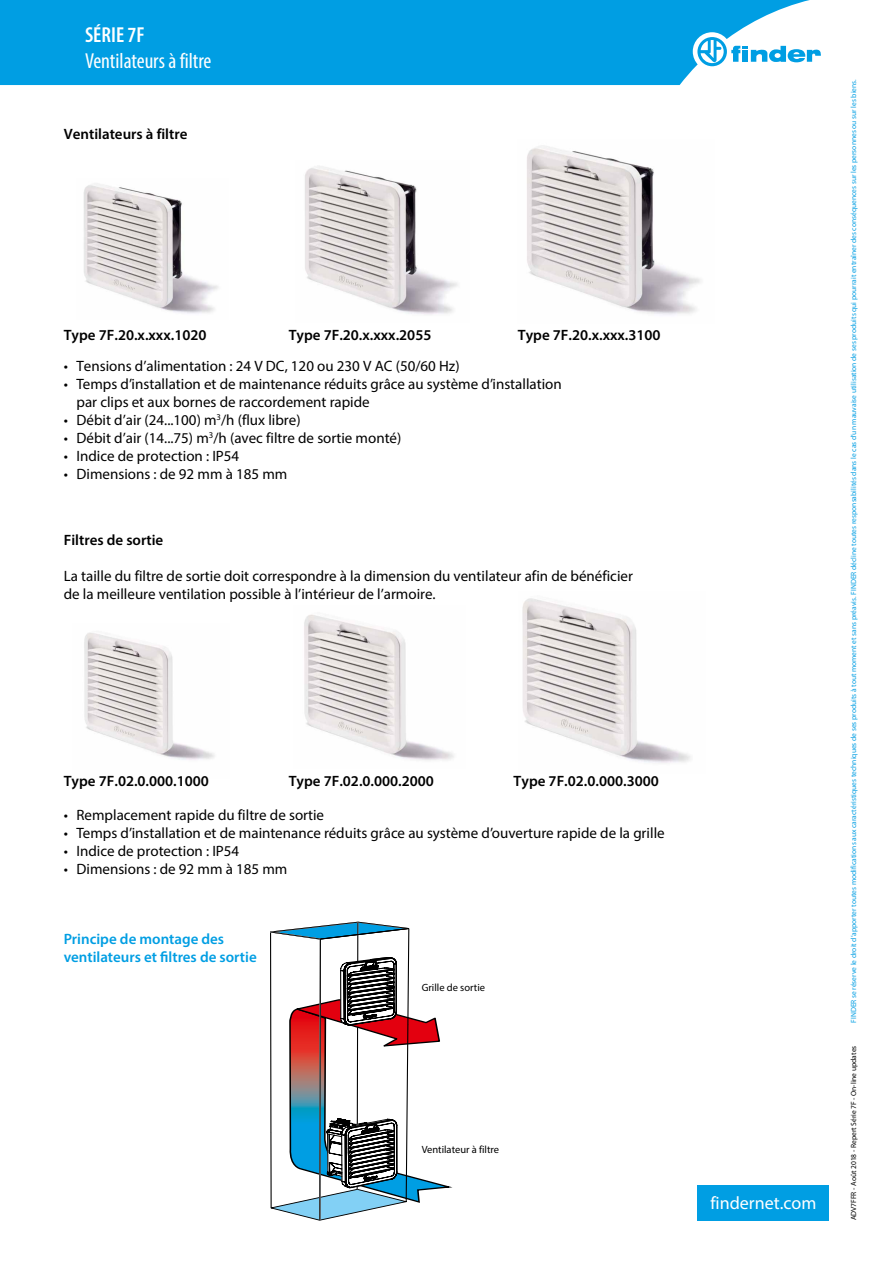
<style>
.page{position:relative;width:893px;height:1263px;background:#fff}
.page>*{position:absolute;margin:0;border:0;box-sizing:border-box;transform-origin:0 0}
.t1{font:condensed 21.75px "Myriad Pro";color:#fff}
.t2{font:600 condensed 21.75px "Myriad Pro";color:#fff}
.t3{font:18px "Myriad Pro";color:#fff}
.t4{font:15px/18px "Myriad Pro";color:#000}
.t5{font:600 15px "Myriad Pro";color:#000}
.t6{font:600 15px/18px "Myriad Pro";color:#009ee3}
.t7{font:10.5px "Myriad Pro";color:#000}
.t8{font:7.5px "Myriad Pro";color:#009ee3}
.t9{font:7.5px "Myriad Pro";color:#000}
</style>
<div class="page">
<div style="left:0;top:0;width:810px;height:85px;background:#009ee3"></div>
<div style="left:693px;top:32px;width:38px;height:39px;background:#fff;border-radius:50%"></div>
<svg style="left:697px;top:37px;width:124px;height:29px"></svg>
<div style="left:698px;top:1184px;width:131px;height:36px;background:#009ee3"></div>
<img style="left:304px;top:614px;width:150px;height:147px">
<img style="left:84px;top:632px;width:131px;height:128px">
<img style="left:522px;top:598px;width:169px;height:165px">
<img style="left:83px;top:183px;width:136px;height:131px">
<img style="left:527px;top:145px;width:174px;height:170px">
<img style="left:305px;top:166px;width:153px;height:149px">
<svg style="left:270px;top:922px;width:182px;height:299px"></svg>
<h1 class="t2" style="left:85px;top:23px;width:61px">SÉRIE 7F</h1>
<h1 class="t1" style="left:85px;top:48px;width:128px">Ventilateurs à filtre</h1>
<p class="t5" style="left:64px;top:124px;width:125px">Ventilateurs à filtre</p>
<p class="t5" style="left:64px;top:326px;width:144px">Type 7F.20.x.xxx.1020</p>
<p class="t5" style="left:518px;top:326px;width:144px">Type 7F.20.x.xxx.3100</p>
<p class="t5" style="left:289px;top:326px;width:144px">Type 7F.20.x.xxx.2055</p>
<p class="t4" style="left:64px;top:356px;width:397px">• Tensions d’alimentation : 24 V DC, 120 ou 230 V AC (50/60 Hz)</p>
<p class="t4" style="left:77px;top:374px;width:487px;text-indent:-13px">• Temps d’installation et de maintenance réduits grâce au système d’installation par clips et aux bornes de raccordement rapide</p>
<p class="t4" style="left:64px;top:410px;width:238px">• Débit d’air (24...100) m<sup>3</sup>/h (flux libre)</p>
<p class="t4" style="left:64px;top:428px;width:339px">• Débit d’air (14...75) m<sup>3</sup>/h (avec filtre de sortie monté)</p>
<p class="t4" style="left:64px;top:446px;width:177px">• Indice de protection : IP54</p>
<p class="t4" style="left:64px;top:464px;width:225px">• Dimensions : de 92 mm à 185 mm</p>
<p class="t5" style="left:64px;top:530px;width:101px">Filtres de sortie</p>
<p class="t4" style="left:64px;top:567px;width:571px">La taille du filtre de sortie doit correspondre à la dimension du ventilateur afin de bénéficier de la meilleure ventilation possible à l’intérieur de l’armoire.</p>
<p class="t5" style="left:64px;top:771px;width:147px">Type 7F.02.0.000.1000</p>
<p class="t5" style="left:289px;top:771px;width:147px">Type 7F.02.0.000.2000</p>
<p class="t4" style="left:64px;top:806px;width:262px">• Remplacement rapide du filtre de sortie</p>
<p class="t4" style="left:64px;top:824px;width:602px">• Temps d’installation et de maintenance réduits grâce au système d’ouverture rapide de la grille</p>
<p class="t4" style="left:64px;top:842px;width:177px">• Indice de protection : IP54</p>
<p class="t4" style="left:64px;top:860px;width:225px">• Dimensions : de 92 mm à 185 mm</p>
<p class="t5" style="left:514px;top:771px;width:147px">Type 7F.02.0.000.3000</p>
<p class="t6" style="left:64px;top:929px;width:195px">Principe de montage des ventilateurs et filtres de sortie</p>
<p class="t7" style="left:422px;top:981px;width:65px">Grille de sortie</p>
<p class="t7" style="left:422px;top:1143px;width:79px">Ventilateur à filtre</p>
<p class="t3" style="left:710px;top:1192px;width:108px">findernet.com</p>
<p class="t8" style="left:849px;top:1023px;width:945px;rotate:-90deg">FINDER se réserve le droit d’apporter toutes modifications aux caractéristiques techniques de ses produits à tout moment et sans préavis. FINDER décline toutes responsabilités dans le cas d’un mauvaise utilisation de ses produits qui pourrait entraîner des conséquences sur les personnes ou sur les biens.</p>
<p class="t9" style="left:849px;top:1220px;width:176px;rotate:-90deg">ADV7FFR - Août 2018 - Repert Série 7F - On-line updates</p>
</div>
